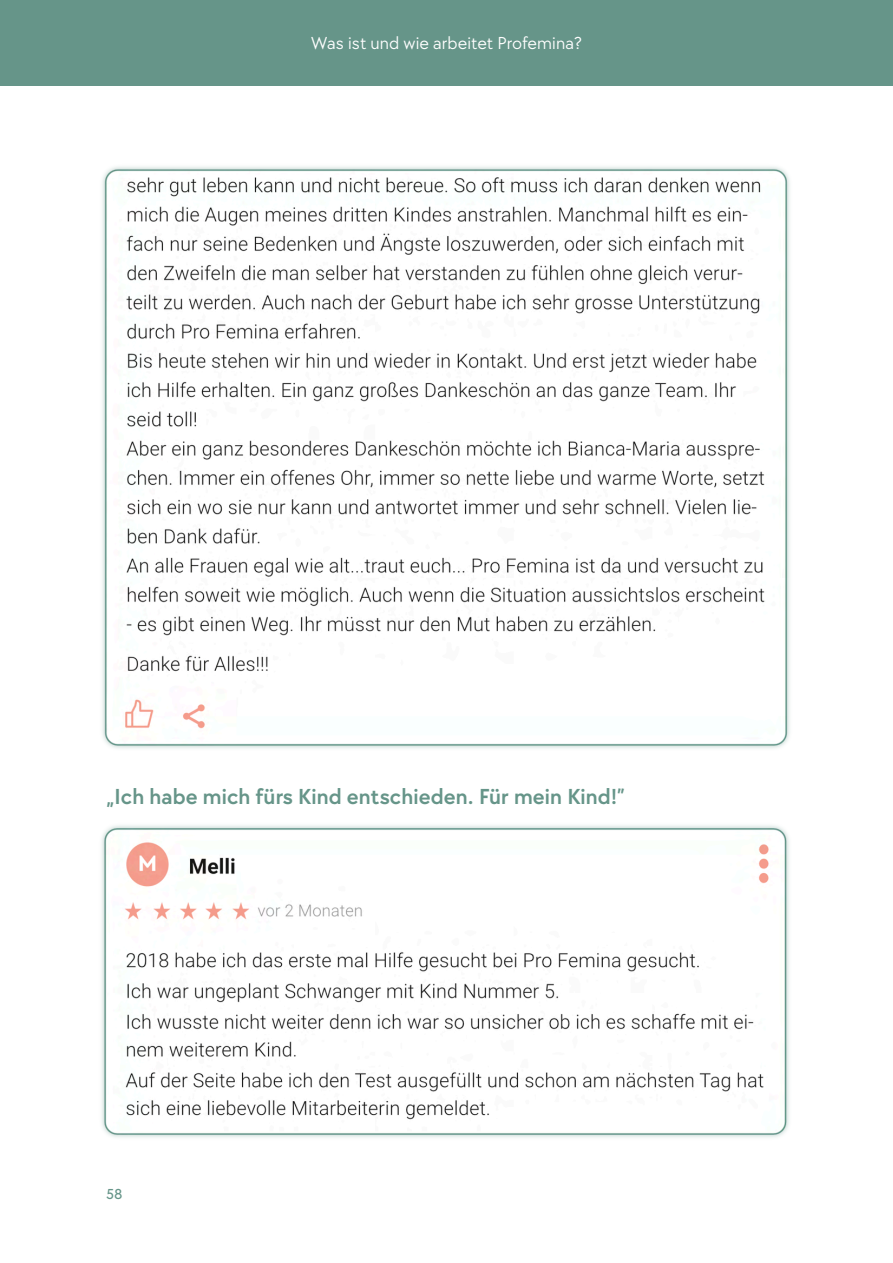
<style>
.page{position:relative;width:893px;height:1263px;background:#fff}
.page>*{position:absolute;margin:0;border:0;box-sizing:border-box;transform-origin:0 0}
.t1{font:600 22.5px "TT Chocolates Trl";letter-spacing:.005em;color:#669589}
.t2{font:18px "TT Chocolates";letter-spacing:.005em;color:#fff}
.t3{font:500 15px "TT Chocolates";color:#669589}
</style>
<div class="page">
<div style="left:0;top:0;width:893px;height:86px;background:#669589"></div>
<img style="left:101px;top:166px;width:689px;height:972px">
<p class="t2" style="left:311px;top:33px;width:273px">Was ist und wie arbeitet Profemina?</p>
<p class="t1" style="left:107px;top:784px;width:520px">„Ich habe mich fürs Kind entschieden. Für mein Kind!”</p>
<p class="t3" style="left:106px;top:1186px;width:18px">58</p>
</div>
